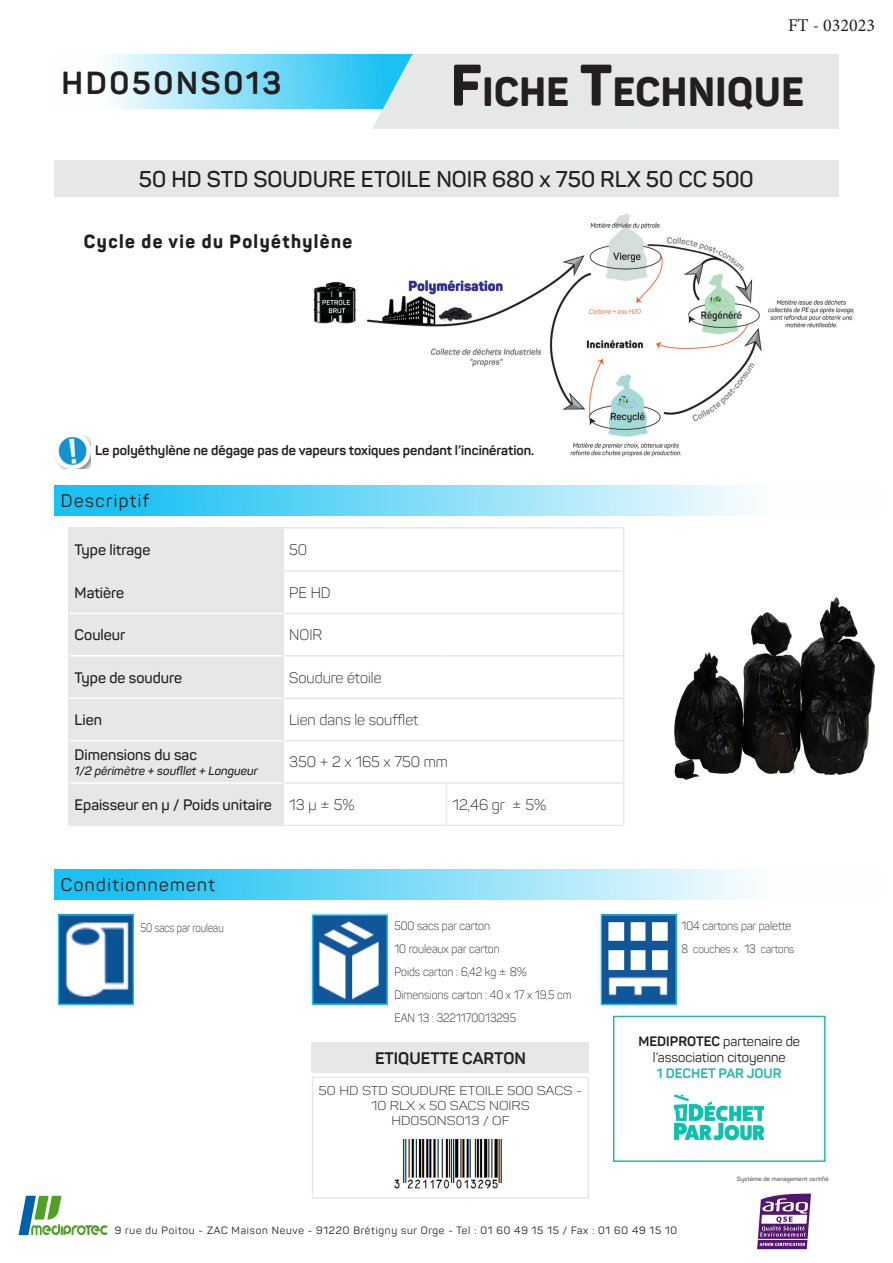
<style>
.page{position:relative;width:893px;height:1263px;background:#fff}
.page>*{position:absolute;margin:0;border:0;box-sizing:border-box;transform-origin:0 0}
.t1{font:800 40.35px "Panton";letter-spacing:.015em;color:#231f20;scale:.96 1}
.t2{font:700 31.5px "Panton";letter-spacing:.085em;color:#231f20}
.t3{font:600 22.5px "Panton";color:#231f20}
.t4{font:800 18.75px "Panton";letter-spacing:.08em;color:#231f20;scale:.96 1}
.t5{font:18px "Panton";letter-spacing:.08em;color:#231f20}
.t6{font:18px "Minion Pro";color:#231f20}
.t7{font:700 16.5px "Panton";color:#231f20}
.t8{font:600 15px "Panton";color:#231f20}
.t9{font:300 15px "Panton";color:#231f20}
.t10{font:700 13.5px "Panton";color:#231f20}
.t11{font:13.5px/16.2px "Panton";color:#231f20;text-align:center}
.t12{font:700 13.5px "Panton";color:#22bbab}
.t13{font:300 12.6px/15px "Panton";color:#231f20;text-align:center;scale:1.14 1}
.t14{font:300 12px "Panton";color:#231f20;scale:.92 1}
.t15{font:italic 600 12px "Panton";color:#231f20}
.t16{font:300 12px "Panton";color:#231f20;scale:.82 1}
.t17{font:300 11.1px "Panton";color:#231f20;scale:.92 1}
.t18{font:10.5px "Panton";letter-spacing:.07em;color:#231f20}
.t19{font:6px "Panton";letter-spacing:.03em;color:#231f20}
.s1{font-size:57.6px}
.s2{font-size:12px}
.s3{font-weight:700}
</style>
<div class="page">
<div style="left:613px;top:1016px;width:213px;height:146px;border:2px solid #22bba8"></div>
<div style="left:413px;top:54px;width:426px;height:75px;background:#e5e8e7"></div>
<svg style="left:107px;top:54px;width:265px;height:55px;background:#8ddff8"></svg>
<svg style="left:372px;top:54px;width:41px;height:75px;background:#8ad7ed"></svg>
<div style="left:54px;top:485px;width:826px;height:31px;background:linear-gradient(to right,#0abdf2,#fff)"></div>
<img style="left:313px;top:214px;width:542px;height:243px">
<img style="left:56px;top:434px;width:35px;height:35px">
<div style="left:54px;top:869px;width:826px;height:31px;background:linear-gradient(to right,#0abdf2,#fff)"></div>
<svg style="left:18px;top:1196px;width:90px;height:40px"></svg>
<svg style="left:757px;top:1193px;width:54px;height:56px"></svg>
<hr style="left:758px;top:1239px;width:50px;height:1px;background:#fff">
<img style="left:675px;top:1094px;width:89px;height:47px">
<div style="left:54px;top:160px;width:785px;height:37px;background:#e5e8e7"></div>
<img style="left:315px;top:917px;width:70px;height:85px">
<div style="left:312px;top:914px;width:76px;height:91px;border:2px solid #1ac1f3"></div>
<img style="left:60px;top:916px;width:72px;height:87px">
<div style="left:58px;top:914px;width:76px;height:91px;border:1px solid #1ac1f3"></div>
<img style="left:603px;top:916px;width:72px;height:87px">
<div style="left:601px;top:914px;width:76px;height:91px;border:1px solid #1ac1f3"></div>
<div style="left:312px;top:1076px;width:277px;height:123px;border:2px solid #e5e8e7"></div>
<img style="left:394px;top:1137px;width:110px;height:53px">
<div style="left:69px;top:528px;width:213px;height:297px;background:#e5e8e7"></div>
<hr style="left:283px;top:527px;width:163px;height:1px;background:#e5e8e7">
<hr style="left:446px;top:527px;width:178px;height:1px;background:#e5e8e7">
<hr style="left:623px;top:528px;width:1px;height:42px;background:#e5e8e7">
<hr style="left:283px;top:570px;width:163px;height:2px;background:#e5e8e7">
<hr style="left:446px;top:570px;width:178px;height:2px;background:#e5e8e7">
<hr style="left:623px;top:572px;width:1px;height:41px;background:#e5e8e7">
<hr style="left:282px;top:613px;width:164px;height:1px;background:#e5e8e7">
<hr style="left:446px;top:613px;width:178px;height:1px;background:#e5e8e7">
<hr style="left:623px;top:614px;width:1px;height:41px;background:#e5e8e7">
<hr style="left:282px;top:655px;width:164px;height:2px;background:#e5e8e7">
<hr style="left:446px;top:655px;width:178px;height:2px;background:#e5e8e7">
<hr style="left:623px;top:657px;width:1px;height:40px;background:#e5e8e7">
<hr style="left:282px;top:697px;width:164px;height:2px;background:#e5e8e7">
<hr style="left:446px;top:697px;width:178px;height:2px;background:#e5e8e7">
<hr style="left:623px;top:699px;width:1px;height:41px;background:#e5e8e7">
<hr style="left:282px;top:740px;width:164px;height:1px;background:#e5e8e7">
<hr style="left:446px;top:740px;width:178px;height:1px;background:#e5e8e7">
<hr style="left:623px;top:741px;width:1px;height:41px;background:#e5e8e7">
<hr style="left:282px;top:782px;width:164px;height:2px;background:#e5e8e7">
<hr style="left:283px;top:825px;width:163px;height:1px;background:#e5e8e7">
<hr style="left:69px;top:613px;width:213px;height:1px;background:#fff">
<hr style="left:69px;top:655px;width:213px;height:2px;background:#fff">
<hr style="left:69px;top:697px;width:213px;height:2px;background:#fff">
<hr style="left:69px;top:740px;width:213px;height:1px;background:#fff">
<hr style="left:69px;top:782px;width:213px;height:2px;background:#fff">
<hr style="left:446px;top:825px;width:178px;height:1px;background:#e5e8e7">
<hr style="left:446px;top:782px;width:178px;height:2px;background:#e5e8e7">
<hr style="left:446px;top:784px;width:1px;height:41px;background:#e5e8e7">
<hr style="left:623px;top:784px;width:1px;height:41px;background:#e5e8e7">
<hr style="left:68px;top:527px;width:215px;height:1px;background:#e5e8e7">
<hr style="left:68px;top:528px;width:1px;height:42px;background:#e5e8e7">
<hr style="left:282px;top:528px;width:2px;height:42px;background:#e5e8e7">
<hr style="left:68px;top:570px;width:215px;height:2px;background:#e5e8e7">
<hr style="left:68px;top:572px;width:1px;height:41px;background:#e5e8e7">
<hr style="left:282px;top:572px;width:2px;height:41px;background:#e5e8e7">
<hr style="left:68px;top:613px;width:1px;height:43px;background:#e5e8e7">
<hr style="left:282px;top:614px;width:2px;height:41px;background:#e5e8e7">
<hr style="left:68px;top:656px;width:1px;height:42px;background:#e5e8e7">
<hr style="left:282px;top:657px;width:2px;height:40px;background:#e5e8e7">
<hr style="left:68px;top:698px;width:1px;height:43px;background:#e5e8e7">
<hr style="left:282px;top:699px;width:2px;height:41px;background:#e5e8e7">
<hr style="left:68px;top:741px;width:1px;height:42px;background:#e5e8e7">
<hr style="left:282px;top:741px;width:2px;height:41px;background:#e5e8e7">
<hr style="left:68px;top:783px;width:1px;height:42px;background:#e5e8e7">
<hr style="left:282px;top:784px;width:2px;height:41px;background:#e5e8e7">
<hr style="left:68px;top:825px;width:215px;height:1px;background:#e5e8e7">
<div style="left:312px;top:1042px;width:277px;height:31px;background:#e5e8e7"></div>
<img style="left:674px;top:597px;width:201px;height:183px">
<p class="t2" style="left:61px;top:63px;width:222px">HD050NS013</p>
<p class="t6" style="left:788px;top:13px;width:89px">FT - 032023</p>
<h1 class="t1" style="left:451px;top:66px;width:369px"><span class="s1">F</span>ICHE <span class="s1">T</span>ECHNIQUE</h1>
<p class="t3" style="left:139px;top:165px;width:616px">50 HD STD SOUDURE ETOILE NOIR 680 x 750 RLX 50 CC 500</p>
<h3 class="t4" style="left:84px;top:229px;width:281px">Cycle de vie du Polyéthylène</h3>
<p class="t10" style="left:95px;top:442px;width:441px">Le polyéthylène ne dégage pas de vapeurs toxiques pendant l’incinération.</p>
<h3 class="t5" style="left:61px;top:490px;width:90px">Descriptif</h3>
<p class="t8" style="left:75px;top:540px;width:77px">Type litrage</p>
<p class="t9" style="left:289px;top:540px;width:20px">50</p>
<p class="t8" style="left:75px;top:583px;width:51px">Matière</p>
<p class="t9" style="left:289px;top:583px;width:43px">PE HD</p>
<p class="t8" style="left:75px;top:626px;width:52px">Couleur</p>
<p class="t9" style="left:289px;top:626px;width:34px">NOIR</p>
<p class="t8" style="left:75px;top:668px;width:109px">Type de soudure</p>
<p class="t9" style="left:289px;top:668px;width:94px">Soudure étoile</p>
<p class="t8" style="left:75px;top:710px;width:29px">Lien</p>
<p class="t9" style="left:289px;top:710px;width:131px">Lien dans le soufflet</p>
<p class="t8" style="left:75px;top:746px;width:124px">Dimensions du sac</p>
<p class="t15" style="left:75px;top:763px;width:185px">1/2 périmètre + soufllet + Longueur</p>
<p class="t9" style="left:289px;top:753px;width:160px">350 + 2 x 165 x 750 mm</p>
<p class="t8" style="left:75px;top:795px;width:199px">Epaisseur en µ / Poids unitaire</p>
<p class="t9" style="left:289px;top:795px;width:67px">13 µ ± 5%</p>
<p class="t9" style="left:452px;top:795px;width:95px">12,46 gr ± 5%</p>
<h3 class="t5" style="left:61px;top:874px;width:155px">Conditionnement</h3>
<p class="t14" style="left:681px;top:919px;width:121px">104 cartons par palette</p>
<p class="t16" style="left:140px;top:921px;width:103px">50 sacs par rouleau</p>
<p class="t14" style="left:394px;top:919px;width:105px">500 sacs par carton</p>
<p class="t14" style="left:394px;top:965px;width:145px">Poids carton : 6,42 kg ± 8%</p>
<p class="t14" style="left:394px;top:988px;width:194px">Dimensions carton : 40 x 17 x 19,5 cm</p>
<p class="t14" style="left:394px;top:942px;width:116px">10 rouleaux par carton</p>
<p class="t17" style="left:681px;top:942px;width:63px"><span class="s2">8</span> couches x</p>
<p class="t17" style="left:744px;top:942px;width:56px"><span class="s2">13</span> cartons</p>
<p class="t14" style="left:394px;top:1011px;width:134px">EAN 13 : 3221170013295</p>
<p class="t7" style="left:375px;top:1048px;width:152px">ETIQUETTE CARTON</p>
<p class="t13" style="left:319px;top:1083px;width:233px">50 HD STD SOUDURE ETOILE 500 SACS -<br>10 RLX x 50 SACS NOIRS</p>
<p class="t13" style="left:391px;top:1113px;width:105px">HD050NS013 / OF</p>
<p class="t11" style="left:638px;top:1033px;width:163px"><span class="s3">MEDIPROTEC</span> partenaire de l’association citoyenne</p>
<p class="t12" style="left:657px;top:1065px;width:126px">1 DECHET PAR JOUR</p>
<p class="t19" style="left:737px;top:1175px;width:93px">Système de management certifié</p>
<p class="t18" style="left:115px;top:1223px;width:564px">9 rue du Poitou - ZAC Maison Neuve - 91220 Brétigny sur Orge - Tel : 01 60 49 15 15 / Fax : 01 60 49 15 10</p>
</div>
